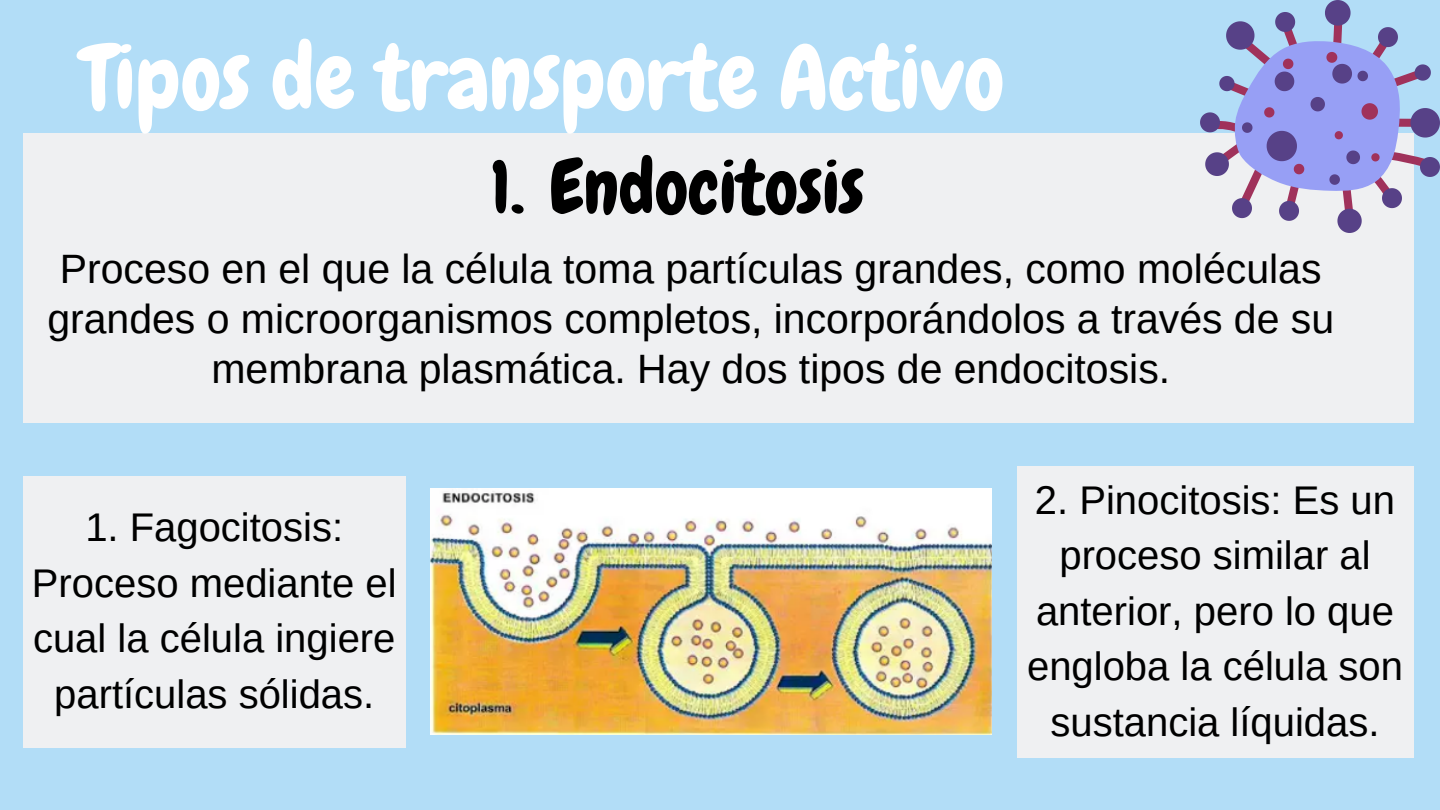
<style>
.page{position:relative;width:1440px;height:810px;background:#b2ddf7}
.page>*{position:absolute;margin:0;border:0;box-sizing:border-box;transform-origin:0 0}
.t1{font:89.5px "Chewy";color:#fff}
.t2{font:74.3px "Chewy";color:#000}
.t3{font:41px/49.9px "Arimo";color:#000;text-align:center}
.t4{font:40px/55.5px "Arimo";color:#000;text-align:center}
</style>
<div class="page">
<div style="left:23px;top:133px;width:1390px;height:289px;background:#eff0f2"></div>
<div style="left:23px;top:476px;width:382px;height:271px;background:#eff0f2"></div>
<svg style="left:1200px;top:0;width:240px;height:233px"></svg>
<div style="left:1017px;top:466px;width:396px;height:292px;background:#eff0f2"></div>
<img style="left:430px;top:489px;width:561px;height:246px">
<p class="t1" style="left:81px;top:21px;width:925px">Tipos de transporte Activo</p>
<p class="t2" style="left:491px;top:140px;width:375px">1. Endocitosis</p>
<p class="t3" style="left:47px;top:244px;width:1288px">Proceso en el que la célula toma partículas grandes, como moléculas grandes o microorganismos completos, incorporándolos a través de su membrana plasmática. Hay dos tipos de endocitosis.</p>
<p class="t4" style="left:32px;top:500px;width:366px">1. Fagocitosis:<br>Proceso mediante el cual la célula ingiere partículas sólidas.</p>
<p class="t4" style="left:1027px;top:472px;width:377px">2. Pinocitosis: Es un proceso similar al anterior, pero lo que engloba la célula son sustancia líquidas.</p>
</div>
